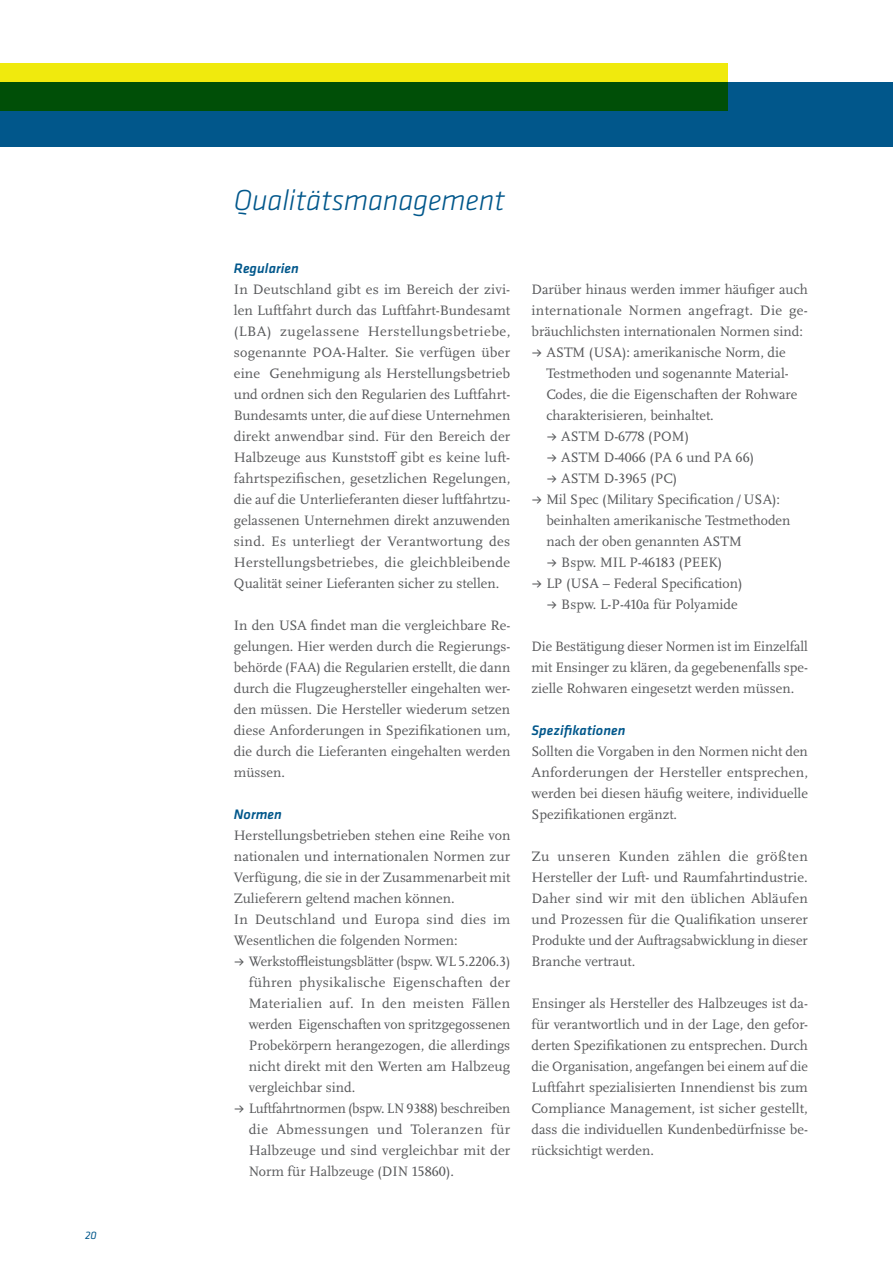
<style>
.page{position:relative;width:893px;height:1263px;background:#fff}
.page>*{position:absolute;margin:0;border:0;box-sizing:border-box;transform-origin:0 0}
.t1{font:italic 300 30px "Klavika";letter-spacing:-.005em;color:#01578b}
.t2{font:14.25px/21px "Scala Pro";color:#57585a;text-align:justify}
.t3{font:14.25px "Scala Pro";letter-spacing:.025em;color:#57585a}
.t4{font:italic 500 14.25px "Klavika";letter-spacing:.005em;color:#01578b}
.t5{font:14.25px "Scala Pro";letter-spacing:.035em;color:#57585a}
.t6{font:italic 11.25px "Klavika";color:#01578b}
.s1{font-family:"Klavika";font-size:15px}
</style>
<div class="page">
<div style="left:0;top:83px;width:893px;height:64px;background:#01578b"></div>
<svg style="left:0;top:63px;width:728px;height:48px;background:#5f8c09"></svg>
<p class="t6" style="left:85px;top:1228px;width:13px">20</p>
<h1 class="t1" style="left:234px;top:182px;width:272px">Qualitätsmanagement</h1>
<p class="t4" style="left:234px;top:259px;width:67px">Regularien</p>
<p class="t2" style="left:234px;top:279px;width:278px">In Deutschland gibt es im Bereich der zivi&shy;len Luftfahrt durch das Luftfahrt-Bundesamt (LBA) zugelassene Herstellungsbetriebe, sogenannte POA-Halter. Sie verfügen über eine Genehmigung als Herstellungsbetrieb und ordnen sich den Regularien des Luftfahrt-Bundesamts unter, die auf diese Unternehmen direkt anwendbar sind. Für den Bereich der Halbzeuge aus Kunststoff gibt es keine luft&shy;fahrtspezifischen, gesetzlichen Regelungen, die auf die Unterlieferanten dieser luftfahrtzu&shy;gelassenen Unternehmen direkt anzuwenden sind. Es unterliegt der Verantwortung des Herstellungsbetriebes, die gleichbleibende Qualität seiner Lieferanten sicher zu stellen.</p>
<p class="t2" style="left:234px;top:615px;width:278px">In den USA findet man die vergleichbare Re&shy;gelungen. Hier werden durch die Regierungs&shy;behörde (FAA) die Regularien erstellt, die dann durch die Flugzeughersteller eingehalten wer&shy;den müssen. Die Hersteller wiederum setzen diese Anforderungen in Spezifikationen um, die durch die Lieferanten eingehalten werden müssen.</p>
<p class="t4" style="left:234px;top:805px;width:50px">Normen</p>
<p class="t2" style="left:234px;top:825px;width:278px">Herstellungsbetrieben stehen eine Reihe von</p>
<p class="t2" style="left:234px;top:846px;width:278px">nationalen und internationalen Normen zur</p>
<p class="t2" style="left:234px;top:867px;width:278px">Verfügung, die sie in der Zusammenarbeit mit</p>
<p class="t2" style="left:234px;top:888px;width:222px">Zulieferern geltend machen können.</p>
<p class="t3" style="left:234px;top:911px;width:278px">In Deutschland und Europa sind dies im</p>
<p class="t2" style="left:234px;top:930px;width:225px">Wesentlichen die folgenden Normen:</p>
<p class="t2" style="left:234px;top:951px;width:278px"><span class="s1">ˌ</span> Werkstoffleistungsblätter (bspw. WL 5.2206.3)</p>
<p class="t3" style="left:249px;top:974px;width:263px">führen physikalische Eigenschaften der</p>
<p class="t3" style="left:249px;top:995px;width:263px">Materialien auf. In den meisten Fällen</p>
<p class="t2" style="left:249px;top:1014px;width:263px">werden Eigenschaften von spritzgegossenen</p>
<p class="t2" style="left:249px;top:1035px;width:263px">Probekörpern herangezogen, die allerdings</p>
<p class="t2" style="left:249px;top:1056px;width:263px">nicht direkt mit den Werten am Halbzeug</p>
<p class="t2" style="left:249px;top:1077px;width:108px">vergleichbar sind.</p>
<p class="t2" style="left:234px;top:1098px;width:278px"><span class="s1">ˌ</span> Luftfahrtnormen (bspw. LN 9388) beschreiben</p>
<p class="t5" style="left:249px;top:1121px;width:263px">die Abmessungen und Toleranzen für</p>
<p class="t2" style="left:249px;top:1140px;width:263px">Halbzeuge und sind vergleichbar mit der</p>
<p class="t2" style="left:249px;top:1161px;width:207px">Norm für Halbzeuge (DIN 15860).</p>
<p class="t2" style="left:531px;top:279px;width:278px;text-align:left">Darüber hinaus werden immer häufiger auch internationale Normen angefragt. Die ge&shy;bräuchlichsten internationalen Normen sind: <span class="s1">ˌ</span> ASTM (USA): amerikanische Norm, die</p>
<p class="t2" style="left:546px;top:363px;width:244px">Testmethoden und sogenannte Material-</p>
<p class="t2" style="left:546px;top:384px;width:253px">Codes, die die Eigenschaften der Rohware</p>
<p class="t2" style="left:546px;top:405px;width:169px">charakterisieren, beinhaltet.</p>
<p class="t2" style="left:546px;top:426px;width:144px"><span class="s1">ˌ</span> ASTM D-6778 (POM)</p>
<p class="t2" style="left:546px;top:447px;width:209px"><span class="s1">ˌ</span> ASTM D-4066 (PA 6 und PA 66)</p>
<p class="t2" style="left:546px;top:468px;width:132px"><span class="s1">ˌ</span> ASTM D-3965 (PC)</p>
<p class="t2" style="left:531px;top:489px;width:250px"><span class="s1">ˌ</span> Mil Spec (Military Specification/USA):</p>
<p class="t2" style="left:546px;top:510px;width:245px">beinhalten amerikanische Testmethoden</p>
<p class="t2" style="left:546px;top:531px;width:197px">nach der oben genannten ASTM</p>
<p class="t2" style="left:546px;top:552px;width:177px"><span class="s1">ˌ</span> Bspw. MIL P-46183 (PEEK)</p>
<p class="t2" style="left:531px;top:573px;width:212px"><span class="s1">ˌ</span> LP (USA – Federal Specification)</p>
<p class="t2" style="left:546px;top:594px;width:193px"><span class="s1">ˌ</span> Bspw. L-P-410a für Polyamide</p>
<p class="t2" style="left:531px;top:636px;width:278px">Die Bestätigung dieser Normen ist im Einzelfall mit Ensinger zu klären, da gegebenenfalls spe&shy;zielle Rohwaren eingesetzt werden müssen.</p>
<p class="t4" style="left:531px;top:721px;width:95px">Spezifikationen</p>
<p class="t2" style="left:531px;top:741px;width:278px">Sollten die Vorgaben in den Normen nicht den Anforderungen der Hersteller entsprechen, werden bei diesen häufig weitere, individuelle Spezifikationen ergänzt.</p>
<p class="t2" style="left:531px;top:846px;width:278px">Zu unseren Kunden zählen die größten Hersteller der Luft- und Raumfahrtindustrie.<br>Daher sind wir mit den üblichen Abläufen und Prozessen für die Qualifikation unserer Produkte und der Auftragsabwicklung in dieser Branche vertraut.</p>
<p class="t2" style="left:531px;top:993px;width:278px">Ensinger als Hersteller des Halbzeuges ist da&shy;für verantwortlich und in der Lage, den gefor&shy;derten Spezifikationen zu entsprechen. Durch die Organisation, angefangen bei einem auf die Luftfahrt spezialisierten Innendienst bis zum Compliance Management, ist sicher gestellt, dass die individuellen Kundenbedürfnisse be&shy;rücksichtigt werden.</p>
</div>
